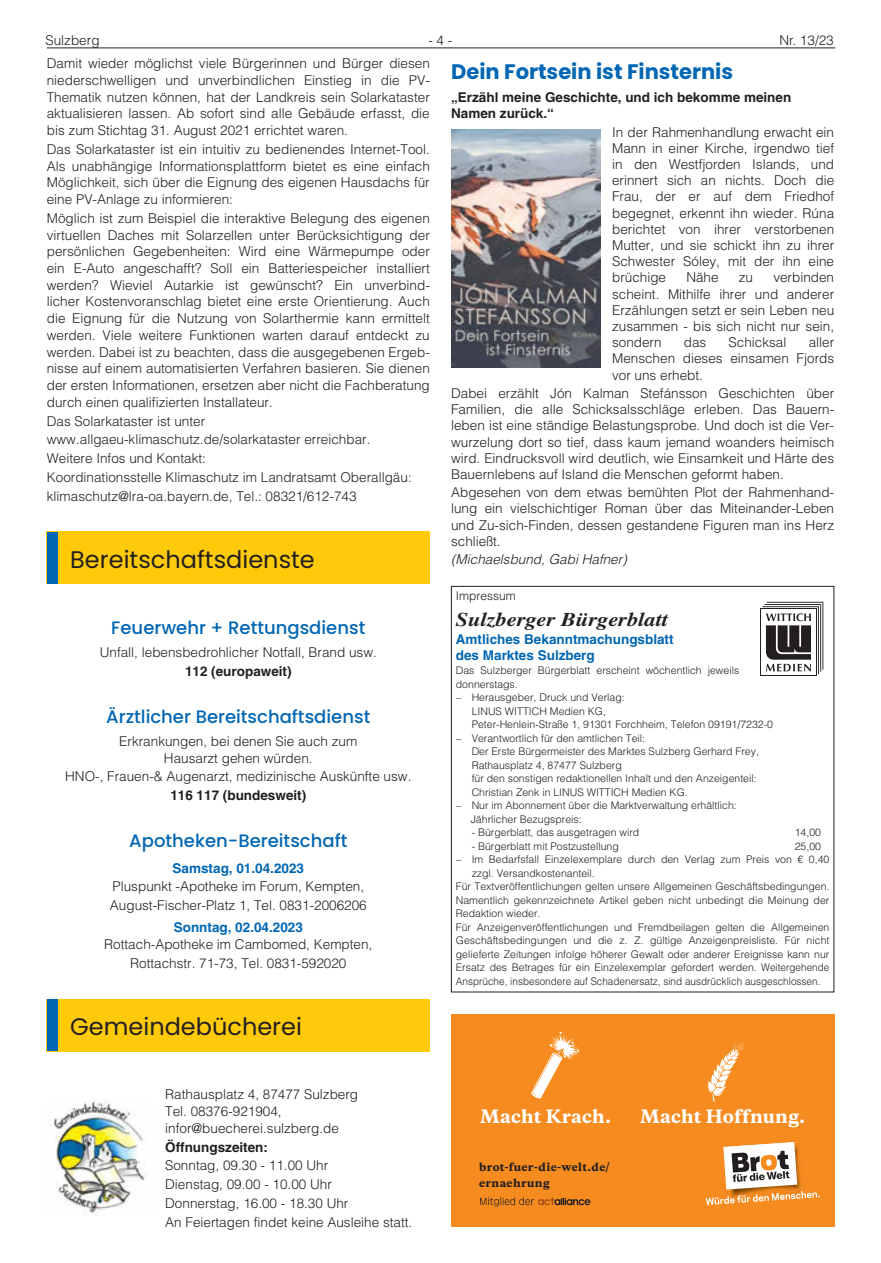
<style>
.page{position:relative;width:881px;height:1263px;background:#fff}
.page>*{position:absolute;margin:0;border:0;box-sizing:border-box;transform-origin:0 0}
.t1{font:24px "Poppins";color:#231f20}
.t2{font:700 21px "Poppins";color:#0166b3}
.t3{font:italic 700 19.5px "Times LT";color:#231f20;scale:1.15 1}
.t4{font:500 18px "Poppins";color:#0166b3}
.t5{font:800 17.25px "Galaxie Copernicus";letter-spacing:.015em;color:#fff}
.t6{font:300 13.5px/16.2px "Helvetica LT";color:#231f20;text-align:justify}
.t7{font:700 13.5px/16.2px "Helvetica LT";color:#231f20}
.t8{font:700 13.5px/16.2px "Helvetica LT";color:#0166b3}
.t9{font:italic 300 13.5px "Helvetica LT";color:#231f20}
.t10{font:300 12px "Helvetica LT";color:#231f20}
.t11{font:300 10.5px/13.5px "Helvetica LT";color:#231f20}
.t12{font:300 10.5px "Helvetica LT";color:#231f20;scale:.95 1}
.t13{font:800 10.5px/15.8px "Galaxie Copernicus";letter-spacing:.03em;color:#231f20}
</style>
<div class="page">
<hr style="left:47px;top:48px;width:788px;height:1px;background:#231f20">
<img style="left:451px;top:130px;width:149px;height:237px">
<div style="left:47px;top:532px;width:382px;height:52px;background:#feca0a"></div>
<div style="left:47px;top:532px;width:10px;height:52px;background:#0166b3"></div>
<div style="left:47px;top:999px;width:382px;height:52px;background:#feca0a"></div>
<div style="left:47px;top:999px;width:10px;height:52px;background:#0166b3"></div>
<img style="left:50px;top:1099px;width:96px;height:115px">
<div style="left:451px;top:586px;width:382px;height:406px;border:1px solid #231f20"></div>
<svg style="left:762px;top:602px;width:61px;height:72px"></svg>
<div style="left:451px;top:1014px;width:382px;height:213px;background:#f68b1f"></div>
<svg style="left:705px;top:1142px;width:114px;height:63px"></svg>
<svg style="left:480px;top:1197px;width:110px;height:9px"></svg>
<svg style="left:707px;top:1041px;width:39px;height:60px"></svg>
<svg style="left:531px;top:1032px;width:47px;height:67px"></svg>
<p class="t6" style="left:45px;top:32px;width:56px">Sulzberg</p>
<p class="t6" style="left:428px;top:32px;width:26px">- 4 -</p>
<p class="t6" style="left:779px;top:32px;width:56px">Nr. 13/23</p>
<h2 class="t2" style="left:451px;top:60px;width:283px">Dein Fortsein ist Finsternis</h2>
<p class="t7" style="left:451px;top:89px;width:341px">„Erzähl meine Geschichte, und ich bekomme meinen<br>Namen zurück.“</p>
<p class="t6" style="left:612px;top:124px;width:223px">In der Rahmenhandlung erwacht ein Mann in einer Kirche, irgendwo tief in den Westfjorden Islands, und erinnert sich an nichts. Doch die Frau, der er auf dem Friedhof begegnet, erkennt ihn wieder. Rúna berichtet von ihrer verstorbenen Mutter, und sie schickt ihn zu ihrer Schwester Sóley, mit der ihn eine brüchige</p>
<p class="t6" style="left:47px;top:55px;width:384px;line-height:16.6px">Damit wieder möglichst viele Bürgerinnen und Bürger diesen niederschwelligen und unverbindlichen Einstieg in die PV-Thematik nutzen können, hat der Landkreis sein Solarkataster aktualisieren lassen. Ab sofort sind alle Gebäude erfasst, die bis zum Stichtag 31. August 2021 errichtet waren.</p>
<p class="t6" style="left:47px;top:141px;width:384px;line-height:16.6px">Das Solarkataster ist ein intuitiv zu bedienendes Internet-Tool.<br>Als unabhängige Informationsplattform bietet es eine einfach Möglichkeit, sich über die Eignung des eigenen Hausdachs für eine PV-Anlage zu informieren:</p>
<p class="t6" style="left:47px;top:210px;width:384px;line-height:16.6px">Möglich ist zum Beispiel die interaktive Belegung des eigenen virtuellen Daches mit Solarzellen unter Berücksichtigung der persönlichen Gegebenheiten: Wird eine Wärmepumpe oder ein E-Auto angeschafft? Soll ein Batteriespeicher installiert werden? Wieviel Autarkie ist gewünscht? Ein unverbind&shy;licher Kostenvoranschlag bietet eine erste Orientierung. Auch die Eignung für die Nutzung von Solarthermie kann ermittelt werden. Viele weitere Funktionen warten darauf entdeckt zu werden. Dabei ist zu beachten, dass die ausgegebenen Ergeb&shy;nisse auf einem automatisierten Verfahren basieren. Sie dienen der ersten Informationen, ersetzen aber nicht die Fachberatung durch einen qualifizierten Installateur.</p>
<p class="t6" style="left:47px;top:411px;width:366px;line-height:18.9px;text-align:left">Das Solarkataster ist unter www.allgaeu-klimaschutz.de/solarkataster erreichbar.<br>Weitere Infos und Kontakt:<br>Koordinationsstelle Klimaschutz im Landratsamt Oberallgäu: klimaschutz@lra-oa.bayern.de, Tel.: 08321/612-743</p>
<p class="t6" style="left:612px;top:269px;width:223px;text-indent:161px">verbinden scheint. Mithilfe ihrer und anderer Erzählungen setzt er sein Leben neu zusammen - bis sich nicht nur sein, sondern</p>
<p class="t6" style="left:686px;top:269px;width:34px">Nähe</p>
<p class="t6" style="left:738px;top:269px;width:16px">zu</p>
<p class="t6" style="left:683px;top:334px;width:24px">das</p>
<p class="t6" style="left:728px;top:334px;width:59px">Schicksal</p>
<p class="t6" style="left:612px;top:334px;width:223px;text-indent:196px">aller Menschen dieses einsamen Fjords vor uns erhebt.</p>
<p class="t6" style="left:451px;top:385px;width:384px">Dabei erzählt Jón Kalman Stefánsson Geschichten über Familien, die alle Schicksalsschläge erleben. Das Bauern&shy;leben ist eine ständige Belastungsprobe. Und doch ist die Ver&shy;wurzelung dort so tief, dass kaum jemand woanders heimisch wird. Eindrucksvoll wird deutlich, wie Einsamkeit und Härte des Bauernlebens auf Island die Menschen geformt haben.</p>
<p class="t6" style="left:451px;top:484px;width:384px">Abgesehen von dem etwas bemühten Plot der Rahmenhand&shy;lung ein vielschichtiger Roman über das Miteinander-Leben und Zu-sich-Finden, dessen gestandene Figuren man ins Herz schließt.</p>
<p class="t9" style="left:451px;top:551px;width:177px">(Michaelsbund, Gabi Hafner)</p>
<h1 class="t1" style="left:70px;top:545px;width:246px">Bereitschaftsdienste</h1>
<h3 class="t4" style="left:111px;top:617px;width:255px">Feuerwehr + Rettungsdienst</h3>
<p class="t6" style="left:100px;top:644px;width:278px">Unfall, lebensbedrohlicher Notfall, Brand usw.</p>
<p class="t7" style="left:185px;top:663px;width:108px">112 (europaweit)</p>
<h3 class="t4" style="left:106px;top:706px;width:265px">Ärztlicher Bereitschaftsdienst</h3>
<p class="t6" style="left:119px;top:732px;width:239px;line-height:16.6px;text-align:center">Erkrankungen, bei denen Sie auch zum<br>Hausarzt gehen würden.</p>
<p class="t6" style="left:65px;top:768px;width:347px">HNO-, Frauen-&amp; Augenarzt, medizinische Auskünfte usw.</p>
<p class="t7" style="left:170px;top:787px;width:137px">116 117 (bundesweit)</p>
<h3 class="t4" style="left:129px;top:830px;width:219px">Apotheken-Bereitschaft</h3>
<p class="t8" style="left:172px;top:860px;width:133px">Samstag, 01.04.2023</p>
<p class="t6" style="left:110px;top:876px;width:258px;line-height:18.9px">Pluspunkt -Apotheke im Forum, Kempten,<br>August-Fischer-Platz 1, Tel. 0831-2006206</p>
<p class="t8" style="left:174px;top:918px;width:131px">Sonntag, 02.04.2023</p>
<p class="t6" style="left:104px;top:935px;width:269px;line-height:18.9px;text-align:center">Rottach-Apotheke im Cambomed, Kempten,<br>Rottachstr. 71-73, Tel. 0831-592020</p>
<h1 class="t1" style="left:70px;top:1013px;width:233px">Gemeindebücherei</h1>
<p class="t6" style="left:165px;top:1086px;width:194px;line-height:16.6px;text-align:left">Rathausplatz 4, 87477 Sulzberg<br>Tel. 08376-921904, infor@buecherei.sulzberg.de</p>
<p class="t7" style="left:165px;top:1138px;width:104px">Öffnungszeiten:</p>
<p class="t6" style="left:165px;top:1156px;width:248px;line-height:18.9px;text-align:left">Sonntag, 09.30 - 11.00 Uhr<br>Dienstag, 09.00 - 10.00 Uhr<br>Donnerstag, 16.00 - 18.30 Uhr<br>An Feiertagen findet keine Ausleihe statt.</p>
<p class="t10" style="left:455px;top:589px;width:61px">Impressum</p>
<h3 class="t3" style="left:455px;top:608px;width:186px">Sulzberger Bürgerblatt</h3>
<p class="t8" style="left:455px;top:631px;width:219px">Amtliches Bekanntmachungsblatt des Marktes Sulzberg</p>
<p class="t11" style="left:455px;top:663px;width:285px">Das Sulzberger Bürgerblatt erscheint wöchentlich jeweils donnerstags.</p>
<p class="t11" style="left:471px;top:690px;width:303px;text-indent:-16px">– Herausgeber, Druck und Verlag:<br>LINUS WITTICH Medien KG,<br>Peter-Henlein-Straße 1, 91301 Forchheim, Telefon 09191/7232-0</p>
<p class="t11" style="left:471px;top:731px;width:289px;text-indent:-16px">– Verantwortlich für den amtlichen Teil:<br>Der Erste Bürgermeister des Marktes Sulzberg Gerhard Frey, Rathausplatz 4, 87477 Sulzberg<br>für den sonstigen redaktionellen Inhalt und den Anzeigenteil:<br>Christian Zenk in LINUS WITTICH Medien KG.</p>
<p class="t11" style="left:470px;top:798px;width:267px;text-indent:-15px">– Nur im Abonnement über die Marktverwaltung erhältlich:<br>Jährlicher Bezugspreis:</p>
<p class="t11" style="left:471px;top:825px;width:169px">- Bürgerblatt, das ausgetragen wird</p>
<p class="t11" style="left:794px;top:825px;width:28px">14,00</p>
<p class="t11" style="left:471px;top:839px;width:149px">- Bürgerblatt mit Postzustellung</p>
<p class="t11" style="left:794px;top:839px;width:28px">25,00</p>
<p class="t11" style="left:456px;top:852px;width:374px">– Im Bedarfsfall Einzelexemplare durch den Verlag zum Preis von € 0,40</p>
<p class="t11" style="left:471px;top:866px;width:125px">zzgl. Versandkostenanteil.</p>
<p class="t11" style="left:455px;top:879px;width:375px">Für Textveröffentlichungen gelten unsere Allgemeinen Geschäftsbedingungen.</p>
<p class="t11" style="left:455px;top:893px;width:375px">Namentlich gekennzeichnete Artikel geben nicht unbedingt die Meinung der</p>
<p class="t11" style="left:455px;top:906px;width:86px">Redaktion wieder.</p>
<p class="t11" style="left:455px;top:920px;width:375px">Für Anzeigenveröffentlichungen und Fremdbeilagen gelten die Allgemeinen</p>
<p class="t11" style="left:455px;top:933px;width:375px">Geschäftsbedingungen und die z. Z. gültige Anzeigenpreisliste. Für nicht</p>
<p class="t11" style="left:455px;top:947px;width:375px">gelieferte Zeitungen infolge höherer Gewalt oder anderer Ereignisse kann nur</p>
<p class="t11" style="left:455px;top:960px;width:375px">Ersatz des Betrages für ein Einzelexemplar gefordert werden. Weitergehende</p>
<p class="t12" style="left:455px;top:974px;width:385px">Ansprüche, insbesondere auf Schadenersatz, sind ausdrücklich ausgeschlossen.</p>
<p class="t5" style="left:480px;top:1105px;width:133px">Macht Krach.</p>
<p class="t5" style="left:640px;top:1105px;width:166px">Macht Hoffnung.</p>
<p class="t13" style="left:479px;top:1159px;width:132px">brot-fuer-die-welt.de/ ernaehrung</p>
</div>
